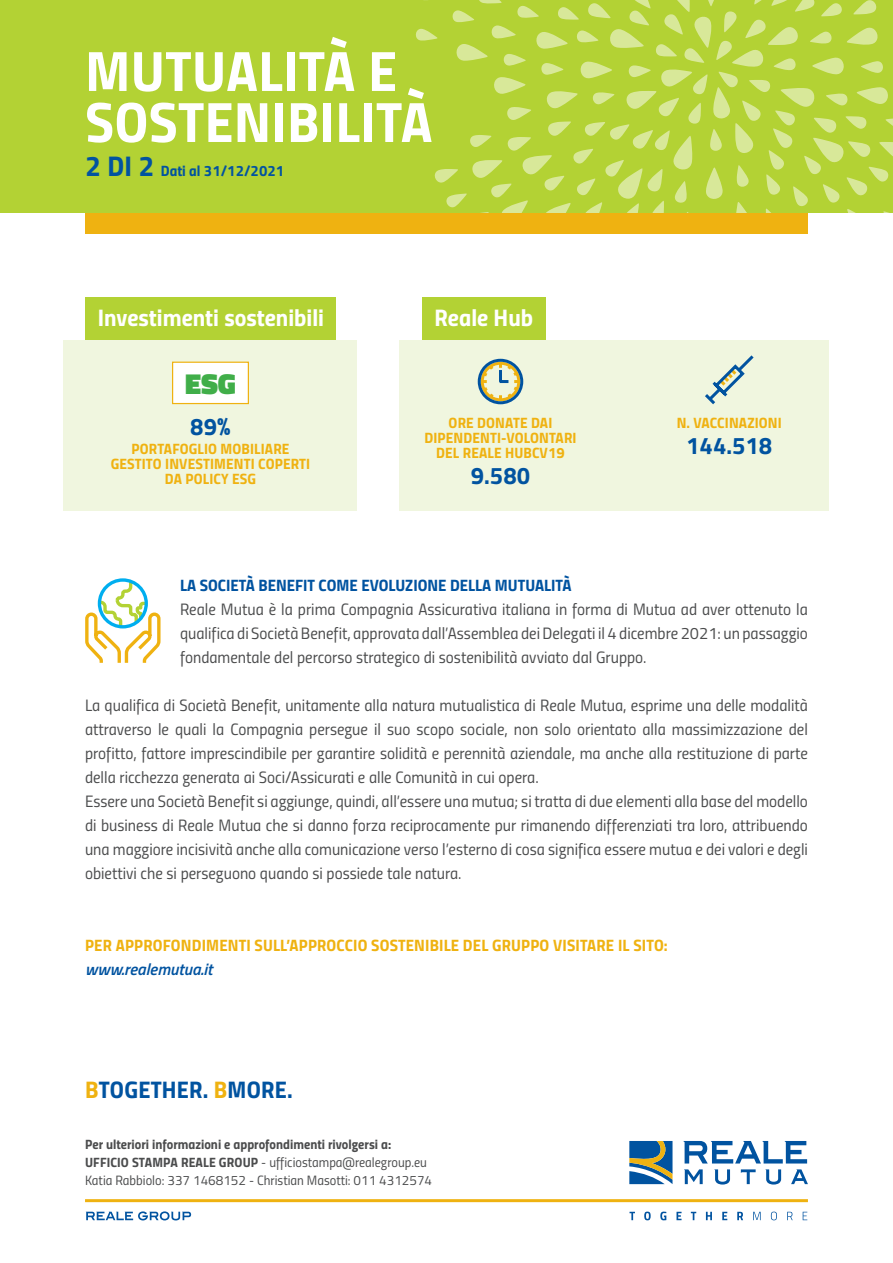
<style>
.page{position:relative;width:893px;height:1263px;background:#fff}
.page>*{position:absolute;margin:0;border:0;box-sizing:border-box;transform-origin:0 0}
.t1{font:57px/51px "Titillium Bold Upright";letter-spacing:.01em;color:#fff}
.t2{font:900 29.1px "Titillium";color:#40ae49}
.t3{font:24px "Titillium Bold Upright";letter-spacing:.01em;color:#0153a0}
.t4{font:24px "Titillium Bold Upright";color:#fff}
.t5{font:16.5px/24px "Titillium Regular Upright";color:#4b4c4d;text-align:justify}
.t6{font:16.5px "Titillium Bold Upright";letter-spacing:.01em;color:#efb211}
.t7{font:16.5px "Titillium Bold Upright";color:#0153a0}
.t8{font:italic 600 16.5px "Titillium";color:#0153a0}
.t9{font:15px/15px "Titillium Bold Upright";letter-spacing:.01em;color:#efb211;text-align:center}
.t10{font:15px "Titillium Bold Upright";color:#0153a0}
.t11{font:13.5px/18px "Titillium Regular Upright";color:#4b4c4d}
.t12{font:13.5px "Titillium Bold Upright";color:#4b4c4d}
.s1{font-size:28.5px}
.s2{color:#efb211}
.s3{font-family:"Titillium Bold Upright"}
</style>
<div class="page">
<svg style="left:629px;top:1141px;width:43px;height:43px"></svg>
<svg style="left:683px;top:1141px;width:124px;height:22px"></svg>
<svg style="left:684px;top:1169px;width:19px;height:15px"></svg>
<svg style="left:714px;top:1169px;width:16px;height:15px"></svg>
<svg style="left:741px;top:1169px;width:15px;height:15px"></svg>
<svg style="left:765px;top:1169px;width:16px;height:15px"></svg>
<svg style="left:791px;top:1169px;width:17px;height:15px"></svg>
<hr style="left:85px;top:1199px;width:723px;height:3px;background:#efb211">
<svg style="left:86px;top:1211px;width:105px;height:9px"></svg>
<svg style="left:629px;top:1211px;width:178px;height:9px"></svg>
<div style="left:85px;top:213px;width:723px;height:21px;background:#efb211"></div>
<div style="left:0;top:0;width:893px;height:213px;background:#b3d234"></div>
<svg style="left:415px;top:0;width:478px;height:213px"></svg>
<svg style="left:85px;top:582px;width:76px;height:81px"></svg>
<div style="left:98px;top:578px;width:50px;height:50px;border:3px solid #00aeef;border-radius:50%"></div>
<div style="left:85px;top:298px;width:251px;height:42px;background:#b3d234"></div>
<div style="left:64px;top:340px;width:293px;height:170px;background:#f0f6df"></div>
<div style="left:400px;top:340px;width:429px;height:170px;background:#f0f6df"></div>
<div style="left:422px;top:298px;width:123px;height:42px;background:#b3d234"></div>
<div style="left:173px;top:362px;width:75px;height:41px;background:#fff"></div>
<div style="left:172px;top:362px;width:77px;height:42px;border:1px solid #efb211"></div>
<svg style="left:705px;top:355px;width:49px;height:50px"></svg>
<svg style="left:479px;top:360px;width:43px;height:43px"></svg>
<div style="left:478px;top:359px;width:45px;height:45px;border:3px solid #0153a0;border-radius:50%"></div>
<h1 class="t1" style="left:85px;top:42px;width:349px">MUTUALITÀ E<br>SOSTENIBILITÀ</h1>
<p class="t10" style="left:85px;top:159px;width:201px"><span class="s1">2 DI 2</span> Dati al 31/12/2021</p>
<h3 class="t4" style="left:98px;top:299px;width:228px">Investimenti sostenibili</h3>
<h3 class="t4" style="left:435px;top:299px;width:100px">Reale Hub</h3>
<h2 class="t2" style="left:185px;top:362px;width:52px">ESG</h2>
<h3 class="t3" style="left:190px;top:407px;width:42px">89%</h3>
<p class="t9" style="left:111px;top:441px;width:201px">PORTAFOGLIO MOBILIARE<br>GESTITO INVESTIMENTI COPERTI<br>DA POLICY ESG</p>
<p class="t9" style="left:424px;top:414px;width:154px">ORE DONATE DAI<br>DIPENDENTI-VOLONTARI<br>DEL REALE HUBCV19</p>
<h3 class="t3" style="left:471px;top:456px;width:61px">9.580</h3>
<p class="t9" style="left:677px;top:414px;width:107px">N. VACCINAZIONI</p>
<h3 class="t3" style="left:686px;top:426px;width:88px">144.518</h3>
<p class="t7" style="left:180px;top:572px;width:393px">LA SOCIETÀ BENEFIT COME EVOLUZIONE DELLA MUTUALITÀ</p>
<p class="t5" style="left:180px;top:596px;width:629px">Reale Mutua è la prima Compagnia Assicurativa italiana in forma di Mutua ad aver ottenuto la qualifica di Società Benefit, approvata dall’Assemblea dei Delegati il 4 dicembre 2021: un passaggio fondamentale del percorso strategico di sostenibilità avviato dal Gruppo.</p>
<p class="t5" style="left:85px;top:692px;width:724px;text-align:left">La qualifica di Società Benefit, unitamente alla natura mutualistica di Reale Mutua, esprime una delle modalità attraverso le quali la Compagnia persegue il suo scopo sociale, non solo orientato alla massimizzazione del profitto, fattore imprescindibile per garantire solidità e perennità aziendale, ma anche alla restituzione di parte della ricchezza generata ai Soci/Assicurati e alle Comunità in cui opera.<br>Essere una Società Benefit si aggiunge, quindi, all’essere una mutua; si tratta di due elementi alla base del modello di business di Reale Mutua che si danno forza reciprocamente pur rimanendo differenziati tra loro, attribuendo una maggiore incisività anche alla comunicazione verso l’esterno di cosa significa essere mutua e dei valori e degli obiettivi che si perseguono quando si possiede tale natura.</p>
<p class="t6" style="left:85px;top:932px;width:584px">PER APPROFONDIMENTI SULL’APPROCCIO SOSTENIBILE DEL GRUPPO VISITARE IL SITO:</p>
<p class="t8" style="left:85px;top:956px;width:129px">www.realemutua.it</p>
<h3 class="t3" style="left:85px;top:1071px;width:209px"><span class="s2">B</span>TOGETHER. <span class="s2">B</span>MORE.</h3>
<p class="t12" style="left:85px;top:1133px;width:308px">Per ulteriori informazioni e approfondimenti rivolgersi a:</p>
<p class="t11" style="left:85px;top:1152px;width:349px"><span class="s3">UFFICIO STAMPA REALE GROUP</span> - ufficiostampa@realegroup.eu<br>Katia Rabbiolo: 337 1468152 - Christian Masotti: 011 4312574</p>
</div>
